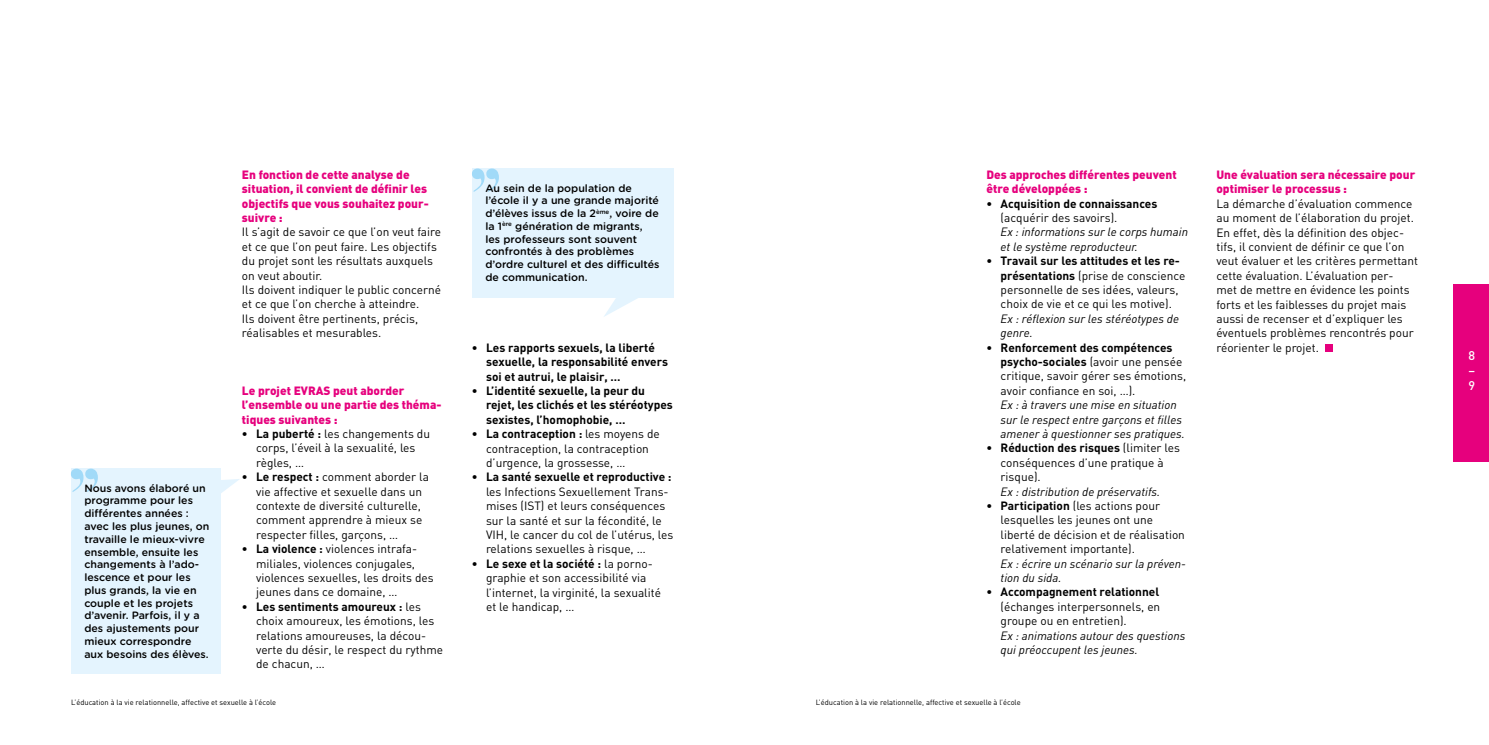
<style>
.page{position:relative;width:1489px;height:745px;background:#fff}
.page>*{position:absolute;margin:0;border:0;box-sizing:border-box;transform-origin:0 0}
.t1{font:500 12.5px/15px "DIN";color:#fff;text-align:justify}
.t2{font:11.88px/14.4px "DIN";color:#000}
.t3{font:italic 11.88px/14.4px "DIN";color:#000}
.t4{font:900 11.88px/14.4px "DIN";color:#e6007d}
.t5{font:700 11.88px/14.4px "DIN";color:#000}
.t6{font:500 10.62px/12.8px "Gotham Rounded";color:#000}
.t7{font:7.5px "DIN";color:#000}
.s1{font-weight:700}
</style>
<div class="page">
<div style="left:71px;top:468px;width:149px;height:205px;background:#e4f4fe"></div>
<svg style="left:71px;top:468px;width:27px;height:23px"></svg>
<svg style="left:220px;top:478px;width:20px;height:20px"></svg>
<div style="left:1453px;top:283px;width:35px;height:178px;background:#e6007d"></div>
<div style="left:1324px;top:344px;width:7px;height:7px;background:#e6007d"></div>
<div style="left:472px;top:168px;width:201px;height:129px;background:#e4f4fe"></div>
<svg style="left:472px;top:168px;width:27px;height:24px"></svg>
<svg style="left:603px;top:297px;width:38px;height:20px"></svg>
<p class="t6" style="left:84px;top:481px;width:126px">Nous avons élaboré un programme pour les différentes années : avec les plus jeunes, on travaille le mieux-vivre ensemble, ensuite les changements à l’ado&shy;lescence et pour les plus grands, la vie en couple et les projets d’avenir. Parfois, il y a des ajustements pour mieux correspondre aux besoins des élèves.</p>
<p class="t4" style="left:242px;top:167px;width:188px">En fonction de cette analyse de situation, il convient de définir les objectifs que vous souhaitez pour&shy;suivre :</p>
<p class="t2" style="left:242px;top:225px;width:201px">Il s’agit de savoir ce que l’on veut faire et ce que l’on peut faire. Les objectifs du projet sont les résultats auxquels on veut aboutir.<br>Ils doivent indiquer le public concerné et ce que l’on cherche à atteindre.<br>Ils doivent être pertinents, précis, réalisables et mesurables.</p>
<p class="t4" style="left:242px;top:382px;width:201px">Le projet EVRAS peut aborder l’ensemble ou une partie des théma&shy;tiques suivantes :</p>
<p class="t2" style="left:256px;top:426px;width:175px;text-indent:-14px"><span class="s1">• La puberté :</span> les changements du corps, l’éveil à la sexualité, les règles, …</p>
<p class="t2" style="left:256px;top:469px;width:174px;text-indent:-14px"><span class="s1">• Le respect :</span> comment aborder la vie affective et sexuelle dans un contexte de diversité culturelle, comment apprendre à mieux se respecter filles, garçons, …</p>
<p class="t2" style="left:256px;top:541px;width:179px;text-indent:-14px"><span class="s1">• La violence :</span> violences intrafa&shy;miliales, violences conjugales, violences sexuelles, les droits des jeunes dans ce domaine, …</p>
<p class="t2" style="left:256px;top:599px;width:188px;text-indent:-14px"><span class="s1">• Les sentiments amoureux :</span> les choix amoureux, les émotions, les relations amoureuses, la décou&shy;verte du désir, le respect du rythme de chacun, …</p>
<p class="t6" style="left:485px;top:181px;width:176px">Au sein de la population de l’école il y a une grande majorité d’élèves issus de la 2<sup>ème</sup>, voire de la 1<sup>ère</sup> génération de migrants, les professeurs sont souvent confrontés à des problèmes d’ordre culturel et des difficultés de communication.</p>
<p class="t5" style="left:486px;top:339px;width:183px;text-indent:-14px">• Les rapports sexuels, la liberté sexuelle, la responsabilité envers soi et autrui, le plaisir, …</p>
<p class="t5" style="left:486px;top:383px;width:188px;text-indent:-14px">• L’identité sexuelle, la peur du rejet, les clichés et les stéréotypes sexistes, l’homophobie, …</p>
<p class="t2" style="left:486px;top:426px;width:175px;text-indent:-14px"><span class="s1">• La contraception :</span> les moyens de contraception, la contraception d’urgence, la grossesse, …</p>
<p class="t5" style="left:472px;top:469px;width:201px">• La santé sexuelle et reproductive :</p>
<p class="t2" style="left:486px;top:484px;width:189px">les Infections Sexuellement Trans&shy;mises (IST) et leurs conséquences sur la santé et sur la fécondité, le VIH, le cancer du col de l’utérus, les relations sexuelles à risque, …</p>
<p class="t2" style="left:486px;top:556px;width:176px;text-indent:-14px"><span class="s1">• Le sexe et la société :</span> la porno&shy;graphie et son accessibilité via l’internet, la virginité, la sexualité et le handicap, …</p>
<p class="t4" style="left:986px;top:167px;width:192px">Des approches différentes peuvent être développées :</p>
<p class="t5" style="left:986px;top:196px;width:172px">• Acquisition de connaissances</p>
<p class="t2" style="left:1000px;top:211px;width:118px">(acquérir des savoirs).</p>
<p class="t3" style="left:1000px;top:225px;width:189px">Ex : informations sur le corps humain et le système reproducteur.</p>
<p class="t2" style="left:1000px;top:254px;width:186px;text-indent:-14px"><span class="s1">• Travail sur les attitudes et les re&shy;présentations</span> (prise de conscience personnelle de ses idées, valeurs, choix de vie et ce qui les motive).</p>
<p class="t3" style="left:1000px;top:311px;width:180px">Ex : réflexion sur les stéréotypes de genre.</p>
<p class="t2" style="left:1000px;top:340px;width:187px;text-indent:-14px"><span class="s1">• Renforcement des compétences psycho-sociales</span> (avoir une pensée critique, savoir gérer ses émotions, avoir confiance en soi, …).</p>
<p class="t3" style="left:1000px;top:397px;width:186px">Ex : à travers une mise en situation sur le respect entre garçons et filles amener à questionner ses pratiques.</p>
<p class="t2" style="left:1000px;top:441px;width:181px;text-indent:-14px"><span class="s1">• Réduction des risques</span> (limiter les conséquences d’une pratique à risque).</p>
<p class="t3" style="left:1000px;top:483px;width:161px">Ex : distribution de préservatifs.</p>
<p class="t2" style="left:1000px;top:498px;width:186px;text-indent:-14px"><span class="s1">• Participation</span> (les actions pour lesquelles les jeunes ont une liberté de décision et de réalisation relativement importante).</p>
<p class="t3" style="left:1000px;top:555px;width:187px">Ex : écrire un scénario sur la préven&shy;tion du sida.</p>
<p class="t5" style="left:986px;top:584px;width:174px">• Accompagnement relationnel</p>
<p class="t2" style="left:1000px;top:599px;width:161px">(échanges interpersonnels, en groupe ou en entretien).</p>
<p class="t3" style="left:1000px;top:627px;width:186px">Ex : animations autour des questions qui préoccupent les jeunes.</p>
<p class="t7" style="left:71px;top:697px;width:206px">L’éducation à la vie relationnelle, affective et sexuelle à l’école</p>
<p class="t7" style="left:815px;top:697px;width:206px">L’éducation à la vie relationnelle, affective et sexuelle à l’école</p>
<p class="t4" style="left:1216px;top:167px;width:200px">Une évaluation sera nécessaire pour optimiser le processus :</p>
<p class="t2" style="left:1216px;top:196px;width:203px">La démarche d’évaluation commence au moment de l’élaboration du projet.<br>En effet, dès la définition des objec&shy;tifs, il convient de définir ce que l’on veut évaluer et les critères permettant cette évaluation. L’évaluation per-<br>met de mettre en évidence les points forts et les faiblesses du projet mais aussi de recenser et d’expliquer les éventuels problèmes rencontrés pour réorienter le projet.</p>
<p class="t1" style="left:1468px;top:347px;width:8px">8 – 9</p>
</div>
